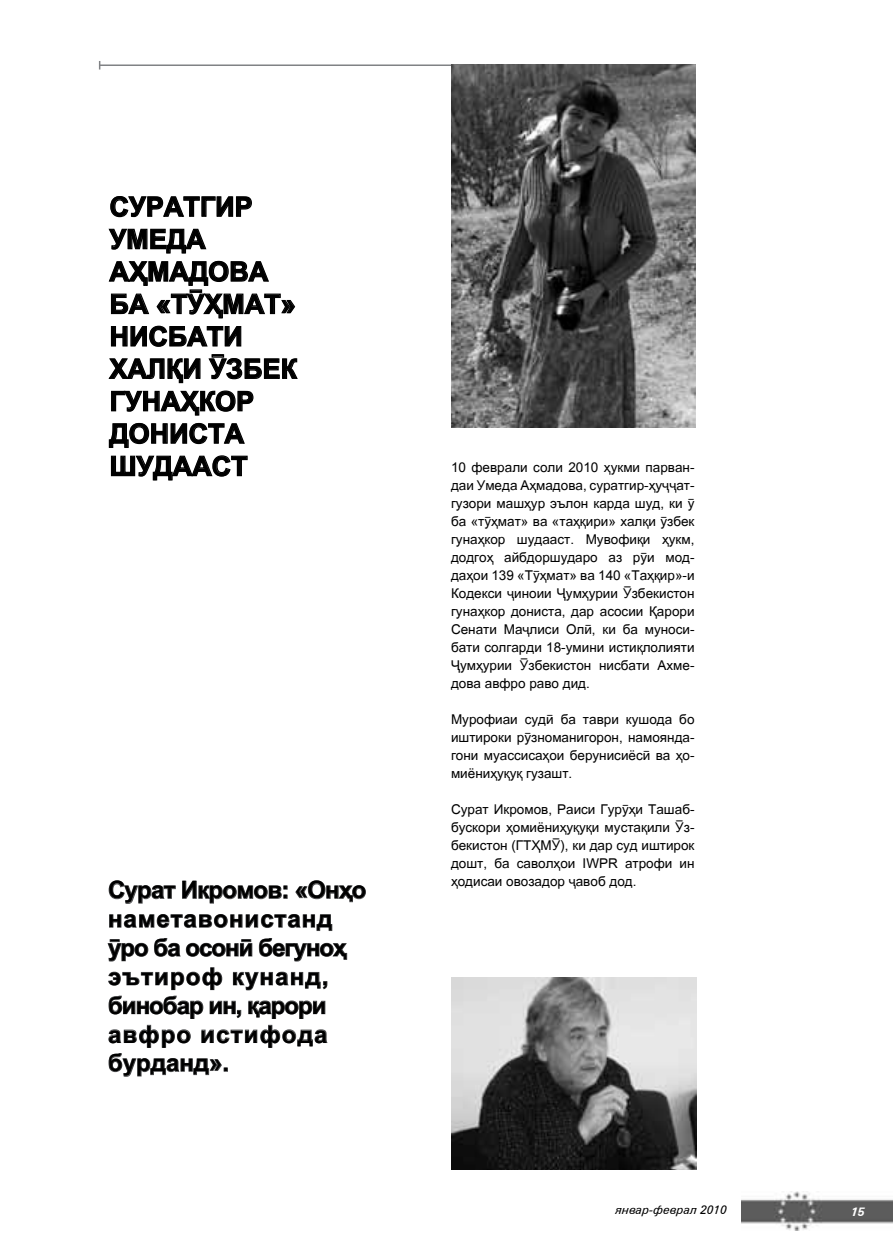
<style>
.page{position:relative;width:893px;height:1255px;background:#fff}
.page>*{position:absolute;margin:0;border:0;box-sizing:border-box;transform-origin:0 0}
.t1{font:700 27px/32.4px "Arial Tj";color:#000}
.t2{font:700 24px/28.8px "Arial Tj";color:#000}
.t3{font:13.5px/18px "Arial Tj";color:#000;text-align:justify}
.t4{font:italic 12px "Zurich BT";color:#000}
.t5{font:italic 700 12px "Zurich BT";color:#fff}
</style>
<div class="page">
<img style="left:742px;top:1191px;width:151px;height:39px">
<svg style="left:110px;top:196px;width:142px;height:22px"></svg>
<svg style="left:108px;top:228px;width:188px;height:91px"></svg>
<svg style="left:108px;top:325px;width:190px;height:59px"></svg>
<svg style="left:111px;top:390px;width:143px;height:26px"></svg>
<svg style="left:108px;top:422px;width:137px;height:26px"></svg>
<svg style="left:110px;top:455px;width:138px;height:26px"></svg>
<hr style="left:99px;top:64px;width:596px;height:2px;background:#808285">
<svg style="left:108px;top:880px;width:68px;height:24px"></svg>
<svg style="left:182px;top:880px;width:105px;height:23px"></svg>
<svg style="left:295px;top:880px;width:71px;height:22px"></svg>
<svg style="left:109px;top:914px;width:224px;height:17px"></svg>
<svg style="left:107px;top:938px;width:240px;height:139px"></svg>
<img style="left:451px;top:64px;width:244px;height:364px">
<img style="left:452px;top:977px;width:244px;height:192px">
<h1 class="t1" style="left:110px;top:191px;width:93px">Суратгир<br>Умеда<br>Ањма</h1>
<h1 class="t1" style="left:189px;top:256px;width:40px">дова</h1>
<h1 class="t1" style="left:110px;top:288px;width:81px">ба «тўњмат</h1>
<h1 class="t1" style="left:281px;top:288px;width:17px">»</h1>
<h1 class="t1" style="left:110px;top:320px;width:38px">нисбати халќи</h1>
<h1 class="t1" style="left:209px;top:353px;width:19px">ўзбек</h1>
<h1 class="t1" style="left:110px;top:385px;width:83px">гунањкор<br>дониста шудааст</h1>
<h2 class="t2" style="left:108px;top:875px;width:260px">Сурат Икромов: «Онњо наметавонистанд ўро ба осонї бегуноњ эътироф кунанд, бинобар ин, ќарори авфро истифода бурданд».</h2>
<p class="t3" style="left:451px;top:458px;width:245px">10 феврали соли 2010 њукми парван&shy;даи Умеда Ањмадова, суратгир-њуљљат&shy;гузори машњур эълон карда шуд, ки ў ба «тўњмат» ва «тањќири» халќи ўзбек гунањкор шудааст. Мувофиќи њукм, додгоњ айбдоршударо аз рўи мод&shy;дањои 139 «Тўњмат» ва 140 «Тањќир»-и Кодекси љиноии Љумњурии Ўзбекистон гунањкор дониста, дар асосии Ќарори Сенати Маљлиси Олї, ки ба муноси&shy;бати солгарди 18-умини истиќлолияти Љумњурии Ўзбекистон нисбати Ахме&shy;дова авфро раво дид.</p>
<p class="t3" style="left:451px;top:710px;width:245px">Мурофиаи судї ба таври кушода бо иштироки рўзноманигорон, намоянда&shy;гони муассисањои берунисиёсї ва њо&shy;миёнињуќуќ гузашт.</p>
<p class="t3" style="left:451px;top:800px;width:245px">Сурат Икромов, Раиси Гурўњи Ташаб&shy;бускори њомиёнињуќуќи мустаќили Ўз&shy;бекистон (ГТЊМЎ), ки дар суд иштирок дошт, ба саволњои IWPR атрофи ин њодисаи овозадор љавоб дод.</p>
<p class="t4" style="left:616px;top:1201px;width:113px">январ-феврал 2010</p>
<p class="t5" style="left:851px;top:1202px;width:15px">15</p>
</div>
